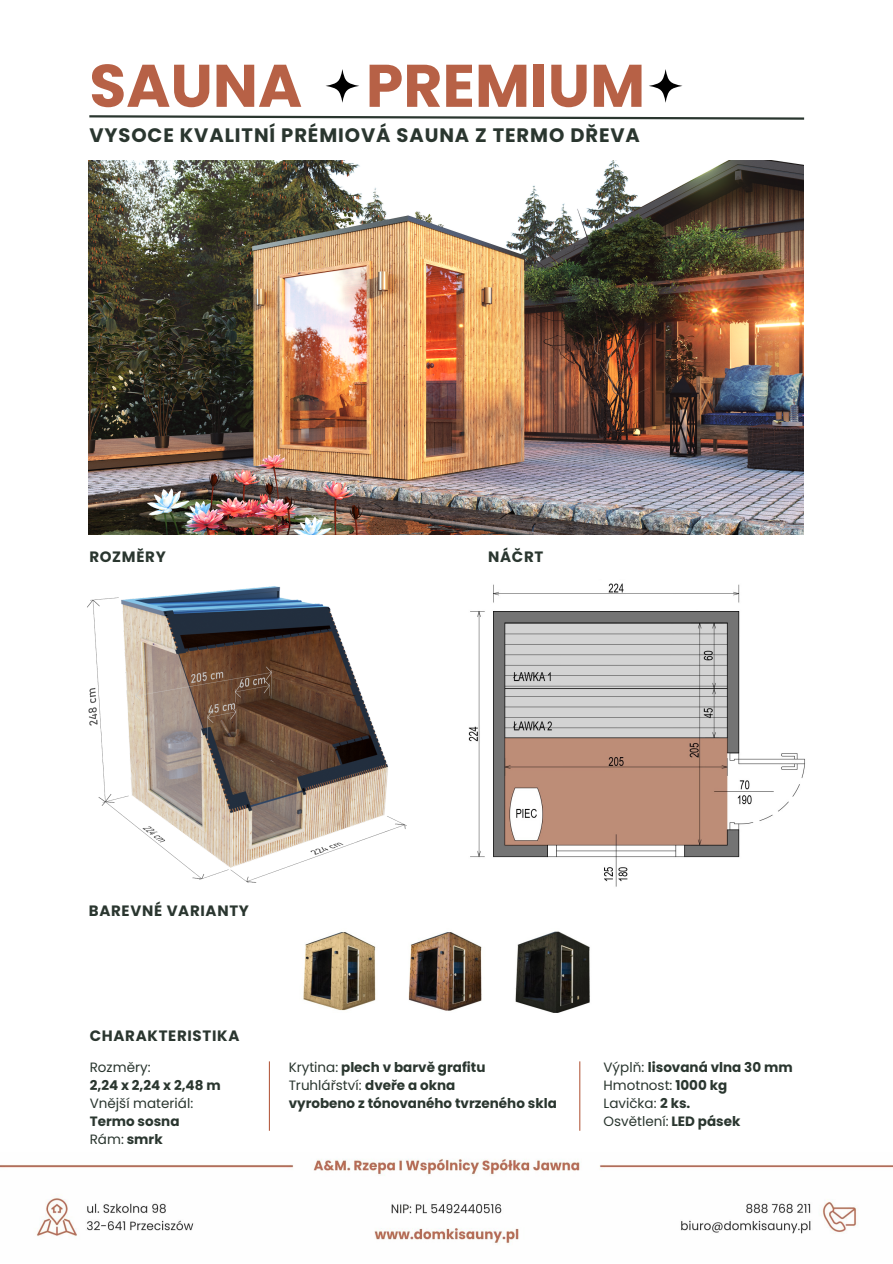
<style>
.page{position:relative;width:893px;height:1264px;background:#fff}
.page>*{position:absolute;margin:0;border:0;box-sizing:border-box;transform-origin:0 0}
.t1{font:700 60px "Poppins";color:#b76146}
.t2{font:700 19.5px "Poppins";letter-spacing:.045em;color:#2a362f}
.t3{font:700 15px "Poppins";letter-spacing:.045em;color:#2a362f}
.t4{font:700 13.5px "Poppins";color:#2a362f}
.t5{font:13.5px "Poppins";color:#2a362f}
.s1{font-weight:700}
.s2{font-weight:400}
</style>
<div class="page">
<svg style="left:648px;top:69px;width:34px;height:34px"></svg>
<svg style="left:325px;top:69px;width:34px;height:34px"></svg>
<img style="left:468px;top:583px;width:337px;height:304px">
<img style="left:87px;top:586px;width:320px;height:297px">
<img style="left:89px;top:160px;width:714px;height:374px">
<svg style="left:89px;top:115px;width:716px;height:5px"></svg>
<img style="left:515px;top:931px;width:75px;height:82px">
<img style="left:408px;top:932px;width:74px;height:79px">
<img style="left:303px;top:932px;width:73px;height:79px">
<hr style="left:269px;top:1061px;width:1px;height:69px;background:#b76146">
<hr style="left:579px;top:1061px;width:1px;height:69px;background:#b76146">
<img style="left:0;top:1159px;width:892px;height:85px">
<h1 class="t1" style="left:89px;top:44px;width:557px">SAUNA PREMIUM</h1>
<p class="t2" style="left:89px;top:122px;width:552px">VYSOCE KVALITNÍ PRÉMIOVÁ SAUNA Z TERMO DŘEVA</p>
<p class="t3" style="left:89px;top:546px;width:78px">ROZMĚRY</p>
<p class="t3" style="left:488px;top:546px;width:57px">NÁČRT</p>
<p class="t3" style="left:89px;top:899px;width:162px">BAREVNÉ VARIANTY</p>
<p class="t3" style="left:90px;top:1024px;width:151px">CHARAKTERISTIKA</p>
<h2 class="t5" style="left:90px;top:1058px;width:62px">Rozměry:</h2>
<p class="t4" style="left:90px;top:1076px;width:132px">2,24 x 2,24 x 2,48 m</p>
<h3 class="t5" style="left:90px;top:1094px;width:105px">Vnější materiál:</h3>
<h3 class="t4" style="left:90px;top:1112px;width:91px">Termo sosna</h3>
<p class="t5" style="left:90px;top:1130px;width:74px">Rám: <span class="s1">smrk</span></p>
<p class="t4" style="left:288px;top:1058px;width:198px"><span class="s2">Krytina:</span> plech v barvě grafitu</p>
<h3 class="t5" style="left:288px;top:1076px;width:168px">Truhlářství: <span class="s1">dveře a okna</span></h3>
<p class="t4" style="left:288px;top:1094px;width:270px">vyrobeno z tónovaného tvrzeného skla</p>
<p class="t4" style="left:603px;top:1058px;width:191px"><span class="s2">Výplň:</span> lisovaná vlna 30 mm</p>
<p class="t5" style="left:603px;top:1076px;width:125px">Hmotnost: <span class="s1">1000 kg</span></p>
<h3 class="t5" style="left:603px;top:1094px;width:88px">Lavička: <span class="s1">2 ks.</span></h3>
<p class="t5" style="left:603px;top:1112px;width:138px">Osvětlení: <span class="s1">LED pásek</span></p>
</div>
